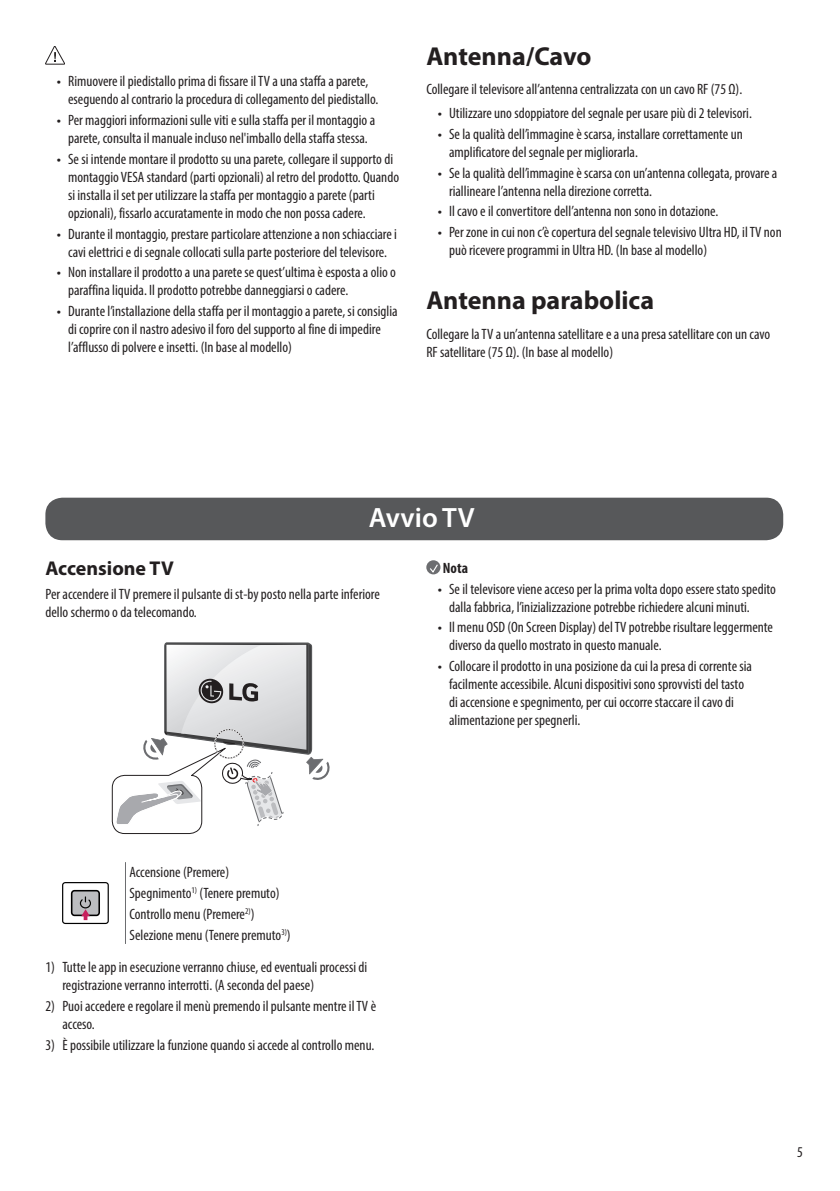
<style>
.page{position:relative;width:840px;height:1191px;background:#fff}
.page>*{position:absolute;margin:0;border:0;box-sizing:border-box;transform-origin:0 0}
.t1{font:600 28px "Myriad Pro";color:#fff}
.Title2{font:700 26px "Myriad Pro";color:#231f20}
.t2{font:700 20px "Myriad Pro";color:#231f20}
.Body{font:condensed 15px/18px "Myriad Pro";color:#231f20}
.t3{font:700 condensed 15px "Myriad Pro";color:#231f20}
.s1{font-family:"LG Smart";font-stretch:normal}
</style>
<div class="page">
<svg style="left:45px;top:46px;width:20px;height:18px"></svg>
<div style="left:45px;top:497px;width:737px;height:43px;background:#57585a;border-radius:17px"></div>
<svg style="left:111px;top:642px;width:218px;height:192px"></svg>
<hr style="left:125px;top:862px;width:1px;height:82px;background:#6c6d70">
<div style="left:62px;top:882px;width:47px;height:42px;border:1px solid #000;border-radius:3px"></div>
<div style="left:72px;top:890px;width:27px;height:25px;background:#bcbdc0;border-radius:3px"></div>
<div style="left:71px;top:890px;width:29px;height:26px;border:2px solid #000;border-radius:3px"></div>
<svg style="left:79px;top:896px;width:13px;height:24px"></svg>
<div style="left:426px;top:560px;width:14px;height:14px;background:#6c6d70;border-radius:50%"></div>
<svg style="left:428px;top:564px;width:10px;height:10px"></svg>
<p class="Body" style="left:68px;top:72px;width:311px;text-indent:-11px"><span class="s1">•</span> Rimuovere il piedistallo prima di fissare il TV a una staffa a parete, eseguendo al contrario la procedura di collegamento del piedistallo.</p>
<p class="Body" style="left:57px;top:111px;width:320px;text-align:center"><span class="s1">•</span> Per maggiori informazioni sulle viti e sulla staffa per il montaggio a parete, consulta il manuale incluso nel'imballo della staffa stessa.</p>
<p class="Body" style="left:68px;top:150px;width:332px;text-indent:-11px"><span class="s1">•</span> Se si intende montare il prodotto su una parete, collegare il supporto di montaggio VESA standard (parti opzionali) al retro del prodotto. Quando si installa il set per utilizzare la staffa per montaggio a parete (parti opzionali), fissarlo accuratamente in modo che non possa cadere.</p>
<p class="Body" style="left:57px;top:224px;width:341px;text-align:center"><span class="s1">•</span> Durante il montaggio, prestare particolare attenzione a non schiacciare i cavi elettrici e di segnale collocati sulla parte posteriore del televisore.</p>
<p class="Body" style="left:68px;top:263px;width:329px;text-indent:-11px"><span class="s1">•</span> Non installare il prodotto a una parete se quest’ultima è esposta a olio o paraffina liquida. Il prodotto potrebbe danneggiarsi o cadere.</p>
<p class="Body" style="left:68px;top:302px;width:331px;text-indent:-11px"><span class="s1">•</span> Durante l’installazione della staffa per il montaggio a parete, si consiglia di coprire con il nastro adesivo il foro del supporto al fine di impedire l’afflusso di polvere e insetti. (In base al modello)</p>
<p class="Title2" style="left:426px;top:39px;width:166px">Antenna/Cavo</p>
<p class="Body" style="left:426px;top:80px;width:317px">Collegare il televisore all’antenna centralizzata con un cavo RF (75 Ω).</p>
<p class="Body" style="left:437px;top:104px;width:315px"><span class="s1">•</span> Utilizzare uno sdoppiatore del segnale per usare più di 2 televisori.</p>
<p class="Body" style="left:449px;top:125px;width:295px;text-indent:-11px"><span class="s1">•</span> Se la qualità dell’immagine è scarsa, installare correttamente un amplificatore del segnale per migliorarla.</p>
<p class="Body" style="left:449px;top:163px;width:329px;text-indent:-11px"><span class="s1">•</span> Se la qualità dell’immagine è scarsa con un’antenna collegata, provare a riallineare l’antenna nella direzione corretta.</p>
<p class="Body" style="left:437px;top:202px;width:282px"><span class="s1">•</span> Il cavo e il convertitore dell’antenna non sono in dotazione.</p>
<p class="Body" style="left:449px;top:223px;width:334px;text-indent:-11px"><span class="s1">•</span> Per zone in cui non c’è copertura del segnale televisivo Ultra HD, il TV non può ricevere programmi in Ultra HD. (In base al modello)</p>
<p class="Title2" style="left:426px;top:283px;width:229px">Antenna parabolica</p>
<p class="Body" style="left:426px;top:324px;width:345px">Collegare la TV a un’antenna satellitare e a una presa satellitare con un cavo<br>RF satellitare (75 Ω). (In base al modello)</p>
<p class="t1" style="left:368px;top:500px;width:107px">Avvio TV</p>
<p class="t2" style="left:45px;top:555px;width:130px">Accensione TV</p>
<p class="Body" style="left:45px;top:585px;width:336px">Per accendere il TV premere il pulsante di st-by posto nella parte inferiore dello schermo o da telecomando.</p>
<p class="t3" style="left:442px;top:558px;width:27px">Nota</p>
<p class="Body" style="left:449px;top:579px;width:328px;text-indent:-11px"><span class="s1">•</span> Se il televisore viene acceso per la prima volta dopo essere stato spedito dalla fabbrica, l’inizializzazione potrebbe richiedere alcuni minuti.</p>
<p class="Body" style="left:449px;top:618px;width:325px;text-indent:-11px"><span class="s1">•</span> Il menu OSD (On Screen Display) del TV potrebbe risultare leggermente diverso da quello mostrato in questo manuale.</p>
<p class="Body" style="left:449px;top:657px;width:304px;text-indent:-11px"><span class="s1">•</span> Collocare il prodotto in una posizione da cui la presa di corrente sia facilmente accessibile. Alcuni dispositivi sono sprovvisti del tasto di accensione e spegnimento, per cui occorre staccare il cavo di alimentazione per spegnerli.</p>
<p class="Body" style="left:129px;top:862px;width:163px;line-height:20.8px">Accensione (Premere)<br>Spegnimento<sup>1)</sup> (Tenere premuto)<br>Controllo menu (Premere<sup>2)</sup>)<br>Selezione menu (Tenere premuto<sup>3)</sup>)</p>
<p class="Body" style="left:62px;top:957px;width:306px;text-indent:-17px">1) Tutte le app in esecuzione verranno chiuse, ed eventuali processi di registrazione verranno interrotti. (A seconda del paese)</p>
<p class="Body" style="left:62px;top:996px;width:315px;text-indent:-17px">2) Puoi accedere e regolare il menù premendo il pulsante mentre il TV è acceso.</p>
<p class="Body" style="left:45px;top:1035px;width:330px">3) È possibile utilizzare la funzione quando si accede al controllo menu.</p>
<p class="Body" style="left:796px;top:1142px;width:7px">5</p>
</div>
